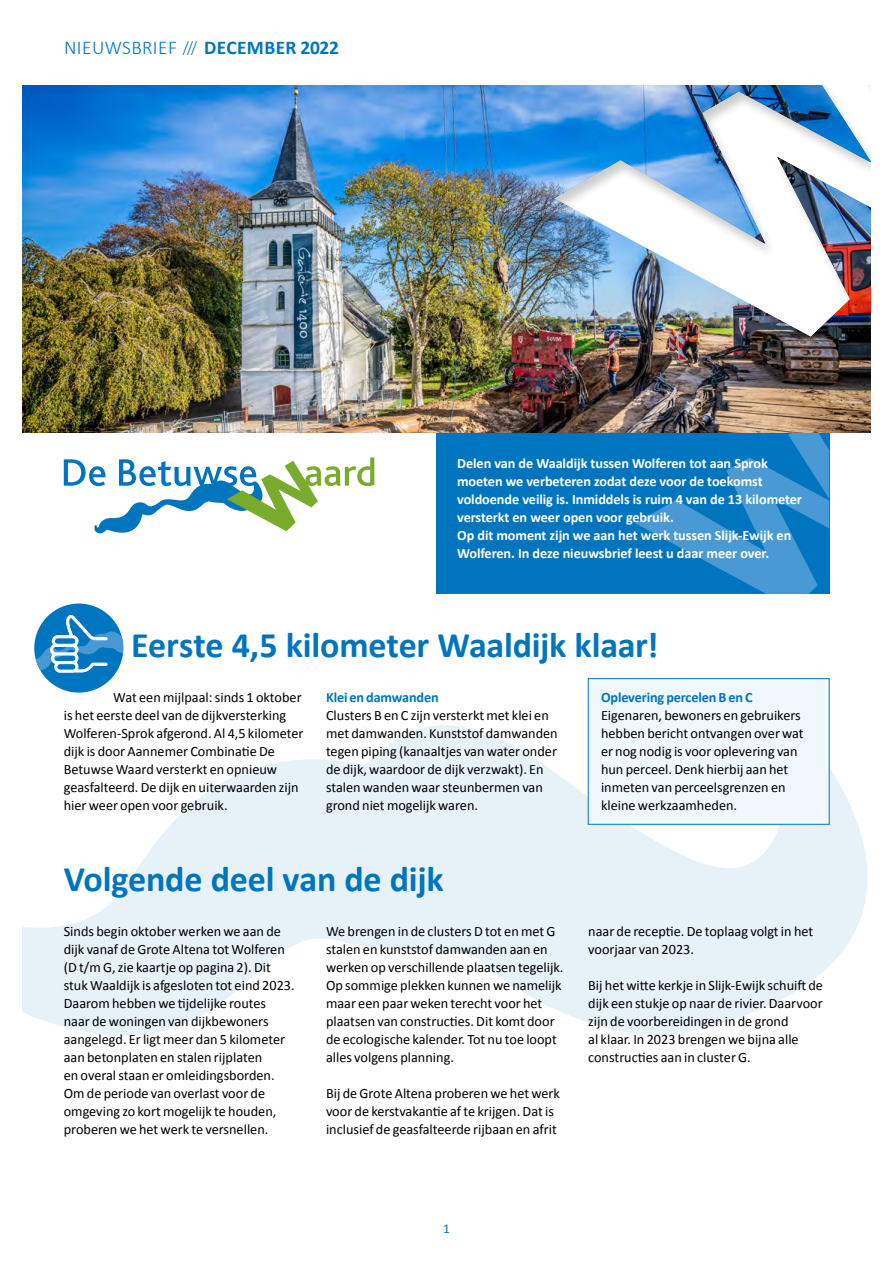
<style>
.page{position:relative;width:893px;height:1263px;background:#fff}
.page>*{position:absolute;margin:0;border:0;box-sizing:border-box;transform-origin:0 0}
.KOP_Artikel{font:700 36px "Calibri";letter-spacing:-.005em;color:#0075bf}
.t1{font:700 19.5px "Calibri";letter-spacing:.02em;color:#0075bf}
.Artikel_Body{font:14.25px/18px "Calibri";color:#000}
.Inleiding{font:700 14.25px/18px "Calibri";letter-spacing:-.005em;color:#fff}
.Kader_Body{font:14.25px/18px "Calibri";color:#000}
.Kader_Tussenkop{font:700 14.25px "Calibri";letter-spacing:-.01em;color:#0075bf}
.Artikel_Tussenkop{font:700 14.25px "Calibri";letter-spacing:-.01em;color:#0075bf}
.t2{font:13.5px "Calibri";color:#0075bf}
.s1{font-weight:300}
.s2{font-weight:300;font-size:16.5px}
</style>
<div class="page">
<svg style="left:22px;top:715px;width:846px;height:321px;fill:#e6f1f8"></svg>
<div style="left:436px;top:402px;width:393px;height:192px;background:#0075bf"></div>
<svg style="left:635px;top:432px;width:194px;height:162px"></svg>
<svg style="left:64px;top:457px;width:310px;height:77px"></svg>
<div style="left:588px;top:678px;width:242px;height:147px;background:#f0f7fd;border:1px solid #0075bf"></div>
<img style="left:22px;top:85px;width:849px;height:347px">
<div style="left:541px;top:85px;width:352px;height:252px;background:#000;opacity:.2"></div>
<div style="left:34px;top:603px;width:89px;height:90px;background:#0075bf;border-radius:50%"></div>
<svg style="left:36px;top:615px;width:87px;height:58px"></svg>
<div style="left:872px;top:0;width:21px;height:1263px;background:#fff"></div>
<h2 class="t1" style="left:64px;top:34px;width:276px"><span class="s1">NIEUWSBRIEF</span> <span class="s2">///</span> DECEMBER 2022</h2>
<p class="Inleiding" style="left:457px;top:454px;width:346px">Delen van de Waaldijk tussen Wolferen tot aan Sprok moeten we verbeteren zodat deze voor de toekomst voldoende veilig is. Inmiddels is ruim 4 van de 13 kilometer versterkt en weer open voor gebruik.<br>Op dit moment zijn we aan het werk tussen Slijk-Ewijk en Wolferen. In deze nieuwsbrief leest u daar meer over.</p>
<p class="KOP_Artikel" style="left:131px;top:620px;width:529px">Eerste 4,5 kilometer Waaldijk klaar!</p>
<p class="Artikel_Body" style="left:64px;top:688px;width:241px;text-indent:50px">Wat een mijlpaal: sinds 1 oktober is het eerste deel van de dijkversterking Wolferen-Sprok afgerond. Al 4,5 kilometer dijk is door Aannemer Combinatie De Betuwse Waard versterkt en opnieuw geasfalteerd. De dijk en uiterwaarden zijn hier weer open voor gebruik.</p>
<p class="Artikel_Tussenkop" style="left:326px;top:687px;width:114px">Klei en damwanden</p>
<p class="Kader_Tussenkop" style="left:601px;top:687px;width:153px">Oplevering percelen B en C</p>
<p class="Kader_Body" style="left:601px;top:706px;width:204px">Eigenaren, bewoners en gebruikers hebben bericht ontvangen over wat er nog nodig is voor oplevering van hun perceel. Denk hierbij aan het inmeten van perceelsgrenzen en kleine werkzaamheden.</p>
<p class="Artikel_Body" style="left:326px;top:706px;width:233px">Clusters B en C zijn versterkt met klei en met damwanden. Kunststof damwanden tegen piping (kanaaltjes van water onder de dijk, waardoor de dijk verzwakt). En stalen wanden waar steunbermen van grond niet mogelijk waren.</p>
<p class="KOP_Artikel" style="left:64px;top:854px;width:381px">Volgende deel van de dijk</p>
<p class="Artikel_Body" style="left:64px;top:922px;width:232px">Sinds begin oktober werken we aan de dijk vanaf de Grote Altena tot Wolferen (D t/m G, zie kaartje op pagina 2). Dit stuk Waaldijk is afgesloten tot eind 2023.<br>Daarom hebben we tijdelijke routes naar de woningen van dijkbewoners aangelegd. Er ligt meer dan 5 kilometer aan betonplaten en stalen rijplaten<br>en overal staan er omleidingsborden.<br>Om de periode van overlast voor de omgeving zo kort mogelijk te houden, proberen we het werk te versnellen.</p>
<p class="Artikel_Body" style="left:326px;top:922px;width:239px">We brengen in de clusters D tot en met G stalen en kunststof damwanden aan en werken op verschillende plaatsen tegelijk.<br>Op sommige plekken kunnen we namelijk maar een paar weken terecht voor het plaatsen van constructies. Dit komt door de ecologische kalender. Tot nu toe loopt alles volgens planning.</p>
<p class="Artikel_Body" style="left:326px;top:1084px;width:235px">Bij de Grote Altena proberen we het werk voor de kerstvakantie af te krijgen. Dat is inclusief de geasfalteerde rijbaan en afrit</p>
<p class="Artikel_Body" style="left:588px;top:922px;width:227px">naar de receptie. De toplaag volgt in het voorjaar van 2023.</p>
<p class="Artikel_Body" style="left:588px;top:976px;width:236px">Bij het witte kerkje in Slijk-Ewijk schuift de dijk een stukje op naar de rivier. Daarvoor zijn de voorbereidingen in de grond<br>al klaar. In 2023 brengen we bijna alle constructies aan in cluster G.</p>
<p class="t2" style="left:443px;top:1219px;width:8px">1</p>
</div>
